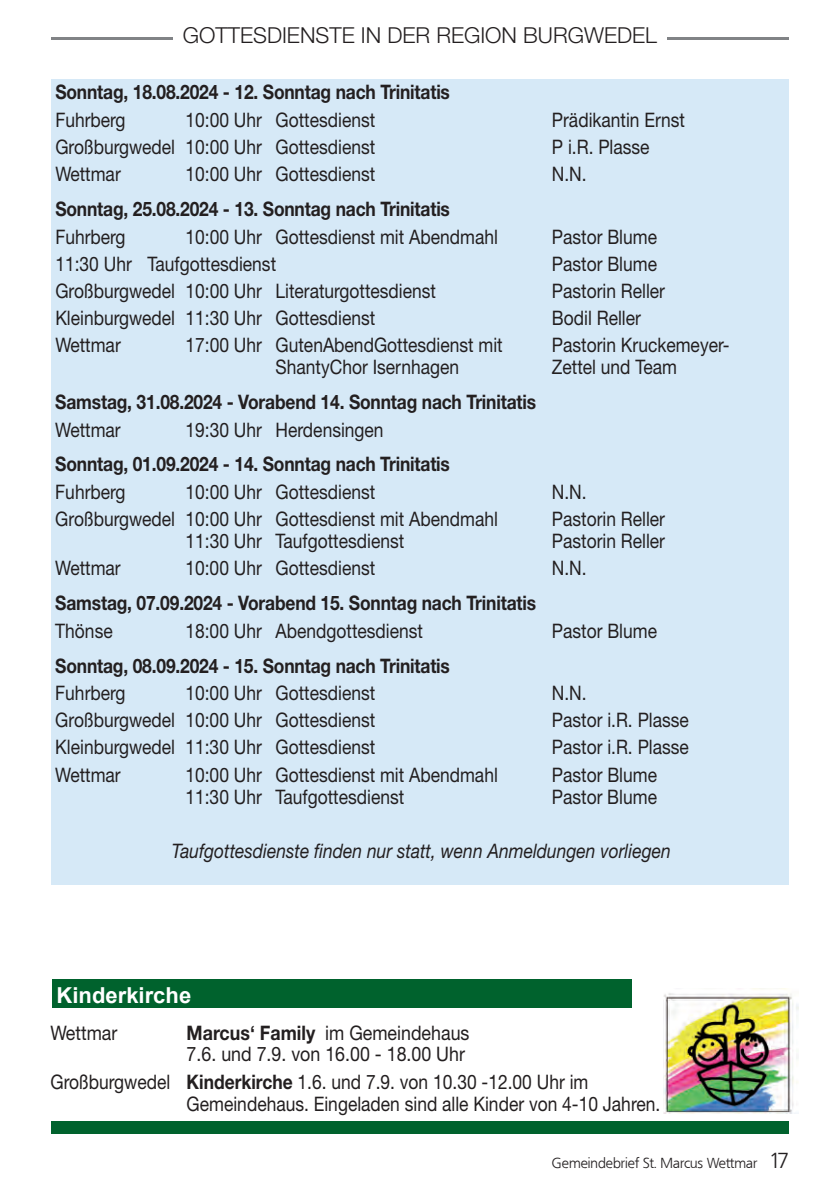
<style>
.page{position:relative;width:840px;height:1191px;background:#fff}
.page>*{position:absolute;margin:0;border:0;box-sizing:border-box;transform-origin:0 0}
.t1{font:300 22px "Helvetica Neue LT Std";color:#231f20}
.t2{font:700 22px "Arial";color:#fff}
.t3{font:20px/22px "Helvetica Neue LT Std";color:#231f20;scale:.87 1}
.t4{font:700 20px "Helvetica Neue LT Std";letter-spacing:-.01em;color:#231f20;scale:.87 1}
.t5{font:20px/21px "Helvetica Neue LT Std";color:#231f20;scale:.89 1}
.t6{font:italic 20px "Helvetica Neue LT Std";color:#231f20;scale:.87 1}
.t7{font:300 14.4px "Frutiger BQ";color:#231f20}
.s1{font-weight:700}
.s2{font-size:21.6px}
</style>
<div class="page">
<hr style="left:51px;top:38px;width:737px;height:2px;background:#818386">
<div style="left:173px;top:27px;width:493px;height:23px;background:#fff"></div>
<div style="left:51px;top:79px;width:737px;height:805px;background:#d6e9f7"></div>
<div style="left:52px;top:979px;width:579px;height:29px;background:#00622d"></div>
<img style="left:663px;top:989px;width:134px;height:124px">
<div style="left:51px;top:1121px;width:737px;height:13px;background:#00622d"></div>
<p class="t1" style="left:183px;top:22px;width:475px">GOTTESDIENSTE IN DER REGION BURGWEDEL</p>
<p class="t4" style="left:55px;top:80px;width:455px">Sonntag, 18.08.2024 - 12. Sonntag nach Trinitatis</p>
<p class="t3" style="left:55px;top:109px;width:82px">Fuhrberg</p>
<p class="t3" style="left:185px;top:109px;width:219px">10:00 Uhr Gottesdienst</p>
<p class="t3" style="left:551px;top:109px;width:154px">Prädikantin Ernst</p>
<p class="t3" style="left:55px;top:136px;width:369px">Großburgwedel 10:00 Uhr Gottesdienst</p>
<p class="t3" style="left:551px;top:136px;width:114px">P i.R. Plasse</p>
<p class="t3" style="left:55px;top:163px;width:77px">Wettmar</p>
<p class="t3" style="left:185px;top:163px;width:219px">10:00 Uhr Gottesdienst</p>
<p class="t3" style="left:551px;top:163px;width:41px">N.N.</p>
<p class="t4" style="left:55px;top:196px;width:455px">Sonntag, 25.08.2024 - 13. Sonntag nach Trinitatis</p>
<p class="t3" style="left:55px;top:225px;width:82px">Fuhrberg</p>
<p class="t3" style="left:185px;top:225px;width:360px">10:00 Uhr Gottesdienst mit Abendmahl</p>
<p class="t3" style="left:551px;top:225px;width:122px">Pastor Blume</p>
<p class="t3" style="left:55px;top:252px;width:255px">11:30 Uhr Taufgottesdienst</p>
<p class="t3" style="left:551px;top:252px;width:122px">Pastor Blume</p>
<p class="t3" style="left:55px;top:279px;width:439px">Großburgwedel 10:00 Uhr Literaturgottesdienst</p>
<p class="t3" style="left:551px;top:279px;width:131px">Pastorin Reller</p>
<p class="t3" style="left:55px;top:307px;width:369px">Kleinburgwedel 11:30 Uhr Gottesdienst</p>
<p class="t3" style="left:551px;top:307px;width:104px">Bodil Reller</p>
<p class="t3" style="left:55px;top:334px;width:77px">Wettmar</p>
<p class="t3" style="left:185px;top:334px;width:366px">17:00 Uhr GutenAbendGottesdienst mit</p>
<p class="t3" style="left:551px;top:334px;width:206px">Pastorin Kruckemeyer-</p>
<p class="t3" style="left:275px;top:356px;width:212px">ShantyChor Isernhagen</p>
<p class="t3" style="left:551px;top:356px;width:145px">Zettel und Team</p>
<p class="t4" style="left:55px;top:389px;width:554px">Samstag, 31.08.2024 - Vorabend 14. Sonntag nach Trinitatis</p>
<p class="t3" style="left:55px;top:418px;width:77px">Wettmar</p>
<p class="t3" style="left:185px;top:418px;width:229px">19:30 Uhr Herdensingen</p>
<p class="t4" style="left:55px;top:452px;width:455px">Sonntag, 01.09.2024 - 14. Sonntag nach Trinitatis</p>
<p class="t3" style="left:55px;top:481px;width:82px">Fuhrberg</p>
<p class="t3" style="left:185px;top:481px;width:219px">10:00 Uhr Gottesdienst</p>
<p class="t3" style="left:551px;top:481px;width:41px">N.N.</p>
<p class="t3" style="left:55px;top:508px;width:510px">Großburgwedel 10:00 Uhr Gottesdienst mit Abendmahl</p>
<p class="t3" style="left:551px;top:508px;width:131px">Pastorin Reller</p>
<p class="t3" style="left:185px;top:530px;width:253px">11:30 Uhr Taufgottesdienst</p>
<p class="t3" style="left:551px;top:530px;width:131px">Pastorin Reller</p>
<p class="t3" style="left:55px;top:557px;width:77px">Wettmar</p>
<p class="t3" style="left:185px;top:557px;width:219px">10:00 Uhr Gottesdienst</p>
<p class="t3" style="left:551px;top:557px;width:42px">N.N.</p>
<p class="t4" style="left:55px;top:590px;width:554px">Samstag, 07.09.2024 - Vorabend 15. Sonntag nach Trinitatis</p>
<p class="t3" style="left:55px;top:619px;width:67px">Thönse</p>
<p class="t3" style="left:185px;top:619px;width:274px">18:00 Uhr Abendgottesdienst</p>
<p class="t3" style="left:551px;top:619px;width:122px">Pastor Blume</p>
<p class="t4" style="left:55px;top:653px;width:455px">Sonntag, 08.09.2024 - 15. Sonntag nach Trinitatis</p>
<p class="t3" style="left:55px;top:682px;width:82px">Fuhrberg</p>
<p class="t3" style="left:185px;top:682px;width:219px">10:00 Uhr Gottesdienst</p>
<p class="t3" style="left:551px;top:682px;width:42px">N.N.</p>
<p class="t3" style="left:55px;top:709px;width:369px">Großburgwedel 10:00 Uhr Gottesdienst</p>
<p class="t3" style="left:551px;top:709px;width:159px">Pastor i.R. Plasse</p>
<p class="t3" style="left:55px;top:736px;width:369px">Kleinburgwedel 11:30 Uhr Gottesdienst</p>
<p class="t3" style="left:551px;top:736px;width:159px">Pastor i.R. Plasse</p>
<p class="t3" style="left:55px;top:763px;width:77px">Wettmar</p>
<p class="t3" style="left:185px;top:763px;width:360px">10:00 Uhr Gottesdienst mit Abendmahl</p>
<p class="t3" style="left:551px;top:763px;width:122px">Pastor Blume</p>
<p class="t3" style="left:185px;top:785px;width:253px">11:30 Uhr Taufgottesdienst</p>
<p class="t3" style="left:551px;top:785px;width:122px">Pastor Blume</p>
<p class="t6" style="left:172px;top:838px;width:574px">Taufgottesdienste finden nur statt, wenn Anmeldungen vorliegen</p>
<p class="t2" style="left:57px;top:981px;width:136px">Kinderkirche</p>
<p class="t5" style="left:50px;top:1022px;width:77px">Wettmar</p>
<p class="t5" style="left:186px;top:1022px;width:319px"><span class="s1">Marcus‘ Family</span> im Gemeindehaus<br>7.6. und 7.9. von 16.00 - 18.00 Uhr</p>
<p class="t3" style="left:186px;top:1070px;width:545px;text-indent:-136px">Großburgwedel <span class="s1">Kinderkirche</span> 1.6. und 7.9. von 10.30 -12.00 Uhr im<br>Gemeindehaus. Eingeladen sind alle Kinder von 4-10 Jahren.</p>
<p class="t7" style="left:551px;top:1155px;width:238px">Gemeindebrief St. Marcus Wettmar <span class="s2">17</span></p>
</div>
